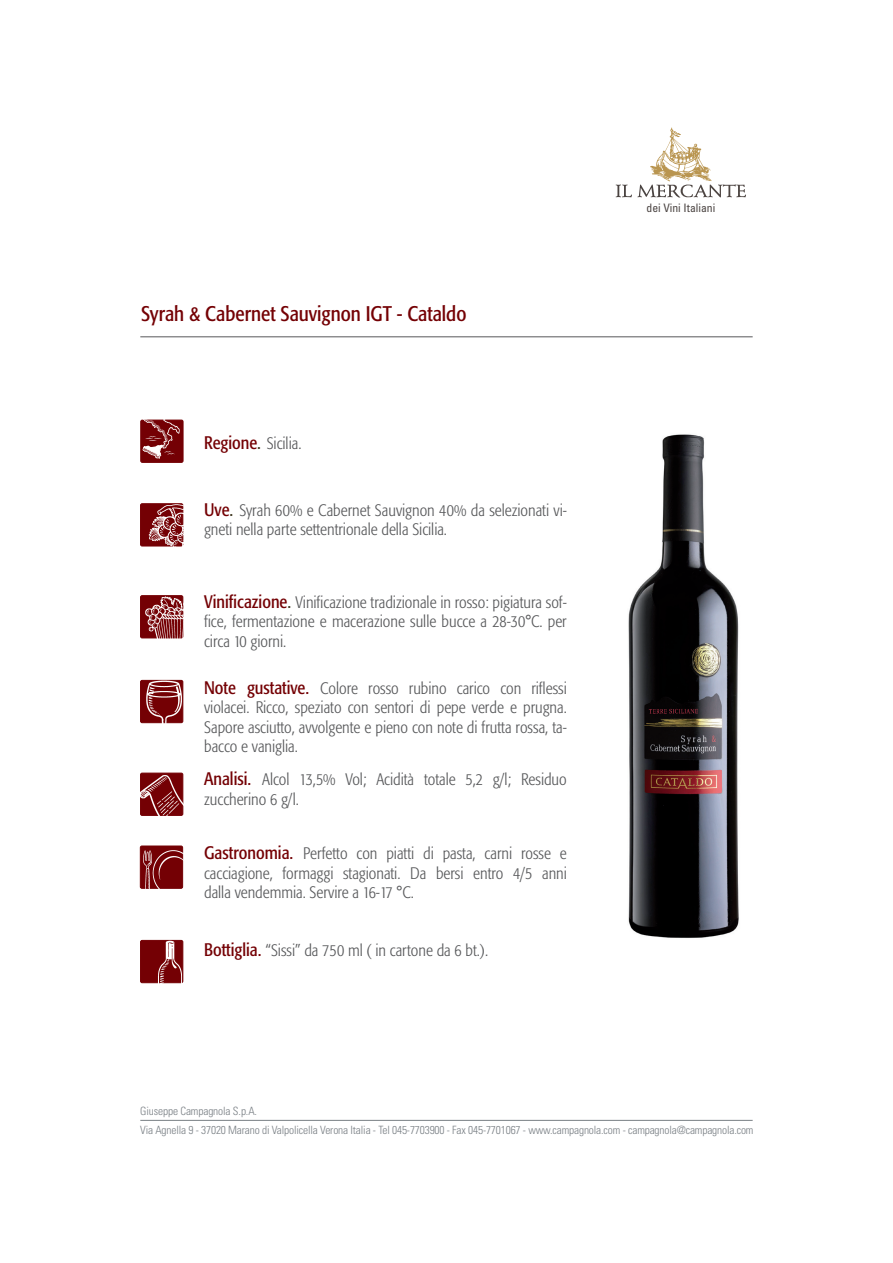
<style>
.page{position:relative;width:893px;height:1263px;background:#fff}
.page>*{position:absolute;margin:0;border:0;box-sizing:border-box;transform-origin:0 0}
.t1{font:condensed 21px "Formata";color:#740004}
.t2{font:300 condensed 16.5px/19.5px "Formata";color:#57585a;text-align:justify}
.t3{font:condensed 11.7px "Univers LT Std";color:#4a4341}
.t4{font:300 condensed 11.4px/19.5px "Univers";letter-spacing:-.01em;color:#797f84}
.s1{font-weight:400;font-size:18px;color:#740004}
.s2{font-weight:400;font-size:18px;color:#413923}
</style>
<div class="page">
<div style="left:141px;top:420px;width:42px;height:42px;background:#740004;border-radius:2px"></div>
<div style="left:141px;top:420px;width:42px;height:43px;border:1px solid #740004;border-radius:2px"></div>
<div style="left:141px;top:680px;width:42px;height:43px;background:#740004;border-radius:2px"></div>
<div style="left:140px;top:680px;width:43px;height:43px;border:1px solid #740004;border-radius:2px"></div>
<img style="left:147px;top:681px;width:37px;height:43px">
<div style="left:140px;top:773px;width:43px;height:43px;border:1px solid #740004;border-radius:2px"></div>
<img style="left:140px;top:774px;width:44px;height:42px">
<div style="left:140px;top:846px;width:43px;height:42px;background:#740004;border-radius:2px"></div>
<div style="left:140px;top:846px;width:43px;height:42px;border:1px solid #740004;border-radius:2px"></div>
<img style="left:144px;top:849px;width:40px;height:40px">
<div style="left:141px;top:940px;width:42px;height:43px;background:#740004;border-radius:2px"></div>
<div style="left:140px;top:940px;width:43px;height:43px;border:1px solid #740004;border-radius:2px"></div>
<img style="left:155px;top:941px;width:29px;height:43px">
<div style="left:141px;top:504px;width:42px;height:42px;background:#740004;border-radius:2px"></div>
<div style="left:140px;top:503px;width:43px;height:43px;border:1px solid #740004;border-radius:2px"></div>
<img style="left:148px;top:503px;width:36px;height:44px">
<div style="left:141px;top:596px;width:42px;height:42px;background:#740004;border-radius:2px"></div>
<div style="left:140px;top:595px;width:43px;height:43px;border:1px solid #740004;border-radius:2px"></div>
<img style="left:146px;top:597px;width:38px;height:42px">
<hr style="left:140px;top:1120px;width:613px;height:1px;background:#797f84">
<hr style="left:140px;top:337px;width:613px;height:1px;background:#57585a">
<svg style="left:616px;top:128px;width:130px;height:69px"></svg>
<img style="left:140px;top:419px;width:40px;height:39px">
<svg style="left:144px;top:445px;width:19px;height:11px"></svg>
<img style="left:628px;top:434px;width:111px;height:504px">
<p class="t1" style="left:141px;top:301px;width:327px">Syrah &amp; Cabernet Sauvignon IGT - Cataldo</p>
<p class="t2" style="left:204px;top:434px;width:99px"><span class="s1">Regione</span><span class="s2">.</span> Sicilia.</p>
<p class="t2" style="left:204px;top:501px;width:364px"><span class="s1">Uve</span><span class="s2">.</span> Syrah 60% e Cabernet Sauvignon 40% da selezionati vi&shy;gneti nella parte settentrionale della Sicilia.</p>
<p class="t2" style="left:204px;top:592px;width:364px"><span class="s1">Vinificazione</span><span class="s2">.</span> Vinificazione tradizionale in rosso: pigiatura sof&shy;fice, fermentazione e macerazione sulle bucce a 28-30°C. per circa 10 giorni.</p>
<p class="t2" style="left:204px;top:678px;width:364px"><span class="s1">Note gustative.</span> Colore rosso rubino carico con riflessi violacei. Ricco, speziato con sentori di pepe verde e prugna.<br>Sapore asciutto, avvolgente e pieno con note di frutta rossa, ta&shy;bacco e vaniglia.</p>
<p class="t2" style="left:204px;top:770px;width:364px"><span class="s1">Analisi.</span> Alcol 13,5% Vol; Acidità totale 5,2 g/l; Residuo zuccherino 6 g/l.</p>
<p class="t2" style="left:204px;top:844px;width:364px"><span class="s1">Gastronomia.</span> Perfetto con piatti di pasta, carni rosse e cacciagione, formaggi stagionati. Da bersi entro 4/5 anni dalla vendemmia. Servire a 16-17 °C.</p>
<p class="t2" style="left:204px;top:941px;width:286px"><span class="s1">Bottiglia.</span> “Sissi” da 750 ml ( in cartone da 6 bt.).</p>
<p class="t3" style="left:646px;top:200px;width:70px">dei Vini Italiani</p>
<p class="t4" style="left:140px;top:1101px;width:615px">Giuseppe Campagnola S.p.A.<br>Via Agnella 9 - 37020 Marano di Valpolicella Verona Italia - Tel 045-7703900 - Fax 045-7701067 - www.campagnola.com - campagnola@campagnola.com</p>
</div>
